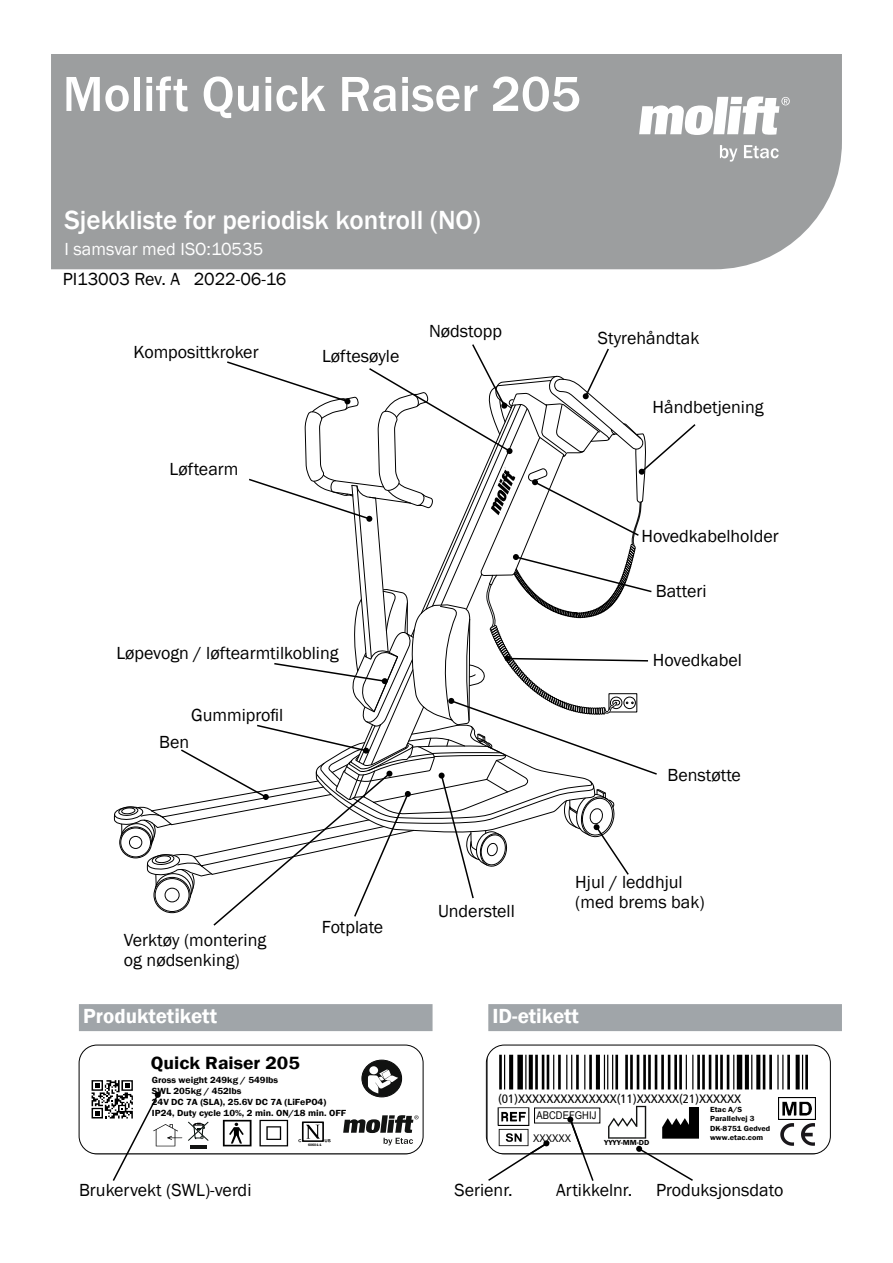
<style>
.page{position:relative;width:893px;height:1263px;background:#fff}
.page>*{position:absolute;margin:0;border:0;box-sizing:border-box;transform-origin:0 0}
.t1{font:500 51px "Franklin Gothic";color:#fff}
.t2{font:500 27px "Franklin Gothic";color:#fff}
.t3{font:600 21.3px "Franklin Gothic";color:#000;scale:1.08 1}
.t4{font:600 21px "Franklin Gothic";color:#fff}
.t5{font:600 18.15px "Franklin Gothic";color:#000;scale:1.08 1}
.t6{font:18px/19.8px "Franklin Gothic";color:#000}
.t7{font:18px "Franklin Gothic";color:#fff}
.t8{font:15.15px "Arial";color:#000;scale:1.08 1}
.t9{font:condensed 12.15px "Frutiger LT Pro";color:#000;scale:1.08 1}
.t10{font:10.65px "Arial Narrow";letter-spacing:.005em;color:#000;scale:1.08 1}
.t11{font:600 9.15px/10.9px "Franklin Gothic";color:#000;scale:1.08 1}
.t12{font:600 7.65px/9.1px "Franklin Gothic";color:#000;scale:1.08 1}
.t13{font:600 7.5px "Franklin Gothic";color:#000;scale:1.08 1}
.t14{font:600 3.6px "Franklin Gothic";color:#000}
</style>
<div class="page">
<div style="left:51px;top:54px;width:791px;height:215px;background:#9c9e9f"></div>
<svg style="left:639px;top:97px;width:151px;height:38px"></svg>
<svg style="left:720px;top:145px;width:17px;height:17px"></svg>
<svg style="left:744px;top:145px;width:35px;height:13px"></svg>
<div style="left:79px;top:1004px;width:354px;height:27px;background:#a0a5a9"></div>
<div style="left:488px;top:1004px;width:354px;height:27px;background:#a0a5a9"></div>
<svg style="left:79px;top:1045px;width:344px;height:136px"></svg>
<svg style="left:486px;top:1045px;width:344px;height:136px"></svg>
<svg style="left:114px;top:344px;width:582px;height:582px"></svg>
<h1 class="t1" style="left:63px;top:62px;width:519px">Molift Quick Raiser 205</h1>
<h2 class="t2" style="left:65px;top:204px;width:418px">Sjekkliste for periodisk kontroll (NO)</h2>
<p class="t7" style="left:65px;top:238px;width:200px">I samsvar med ISO:10535</p>
<p class="t6" style="left:63px;top:269px;width:225px">PI13003 Rev. A 2022-06-16</p>
<p class="t6" style="left:133px;top:342px;width:127px">Komposittkroker</p>
<p class="t6" style="left:170px;top:460px;width:70px">Løftearm</p>
<p class="t6" style="left:322px;top:346px;width:79px">Løftesøyle</p>
<p class="t6" style="left:429px;top:321px;width:75px">Nødstopp</p>
<p class="t6" style="left:116px;top:644px;width:224px">Løpevogn / løftearmtilkobling</p>
<p class="t6" style="left:191px;top:706px;width:94px">Gummiprofil</p>
<p class="t6" style="left:159px;top:732px;width:32px">Ben</p>
<p class="t6" style="left:598px;top:328px;width:103px">Styrehåndtak</p>
<p class="t6" style="left:653px;top:398px;width:113px">Håndbetjening</p>
<p class="t6" style="left:641px;top:527px;width:139px">Hovedkabelholder</p>
<p class="t6" style="left:656px;top:581px;width:52px">Batteri</p>
<p class="t6" style="left:653px;top:650px;width:91px">Hovedkabel</p>
<p class="t6" style="left:668px;top:765px;width:75px">Benstøtte</p>
<p class="t6" style="left:124px;top:930px;width:144px">Verktøy (montering og nødsenking)</p>
<p class="t6" style="left:322px;top:917px;width:63px">Fotplate</p>
<p class="t6" style="left:575px;top:872px;width:131px">Hjul / leddhjul (med brems bak)</p>
<p class="t3" style="left:464px;top:893px;width:168px">Silver background</p>
<p class="t6" style="left:438px;top:901px;width:78px">Understell</p>
<p class="t4" style="left:83px;top:1003px;width:135px">Produktetikett</p>
<p class="t4" style="left:493px;top:1003px;width:88px">ID-etikett</p>
<p class="t5" style="left:151px;top:1052px;width:139px">Quick Raiser 205</p>
<p class="t11" style="left:152px;top:1075px;width:181px">Gross weight 249kg / 549lbs<br>SWL 205kg / 452lbs<br>24V DC 7A (SLA), 25.6V DC 7A (LiFePO4)<br>IP24, Duty cycle 10%, 2 min. ON/18 min. OFF</p>
<p class="t14" style="left:308px;top:1143px;width:15px">60601-1</p>
<p class="t8" style="left:223px;top:1171px;width:56px">76,5mm</p>
<p class="t9" style="left:498px;top:1091px;width:227px">(01)XXXXXXXXXXXXXX(11)XXXXXX(21)XXXXXX</p>
<p class="t10" style="left:533px;top:1130px;width:37px">XXXXXX</p>
<p class="t13" style="left:604px;top:1138px;width:43px">YYYY-MM-DD</p>
<p class="t12" style="left:710px;top:1105px;width:57px">Etac A/S<br>Parallelvej 3<br>DK-8751 Gedved www.etac.com</p>
<p class="t10" style="left:536px;top:1107px;width:57px">ABCDEFGHIJ</p>
<p class="t6" style="left:79px;top:1180px;width:174px">Brukervekt (SWL)-verdi</p>
<p class="t6" style="left:454px;top:1180px;width:60px">Serienr.</p>
<p class="t6" style="left:556px;top:1180px;width:78px">Artikkelnr.</p>
<p class="t6" style="left:656px;top:1180px;width:129px">Produksjonsdato</p>
</div>
